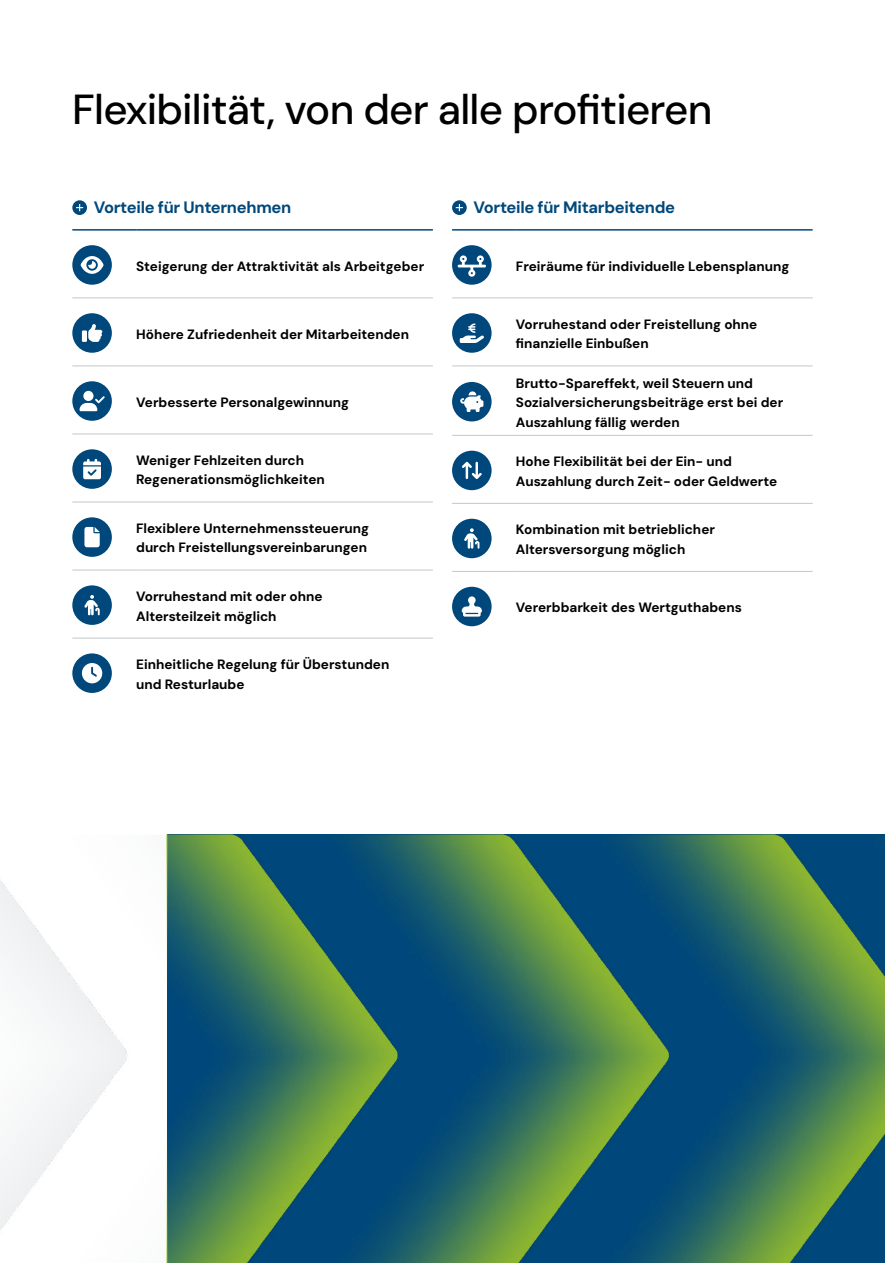
<style>
.page{position:relative;width:885px;height:1263px;background:#fff}
.page>*{position:absolute;margin:0;border:0;box-sizing:border-box;transform-origin:0 0}
.t1{font:500 42px "DM Sans";letter-spacing:-.02em;color:#000}
.t2{font:700 16.5px "DM Sans";letter-spacing:-.02em;color:#00487b}
.t3{font:700 13.5px/19.5px "DM Sans";color:#000}
</style>
<div class="page">
<hr style="left:72px;top:297px;width:64px;height:1px;background:#c1c7cc">
<hr style="left:136px;top:297px;width:297px;height:1px;background:#c1c7cc">
<hr style="left:72px;top:366px;width:64px;height:1px;background:#c1c7cc">
<hr style="left:136px;top:366px;width:297px;height:1px;background:#c1c7cc">
<hr style="left:72px;top:434px;width:64px;height:1px;background:#c1c7cc">
<hr style="left:136px;top:434px;width:297px;height:1px;background:#c1c7cc">
<hr style="left:72px;top:502px;width:64px;height:1px;background:#c1c7cc">
<hr style="left:136px;top:502px;width:297px;height:1px;background:#c1c7cc">
<hr style="left:72px;top:570px;width:64px;height:1px;background:#c1c7cc">
<hr style="left:136px;top:570px;width:297px;height:1px;background:#c1c7cc">
<hr style="left:72px;top:638px;width:64px;height:1px;background:#c1c7cc">
<hr style="left:136px;top:638px;width:297px;height:1px;background:#c1c7cc">
<hr style="left:72px;top:229px;width:64px;height:2px;background:#00487b">
<hr style="left:136px;top:229px;width:297px;height:2px;background:#00487b">
<svg style="left:72px;top:200px;width:15px;height:15px"></svg>
<svg style="left:76px;top:204px;width:7px;height:7px"></svg>
<div style="left:72px;top:245px;width:40px;height:40px;background:#00487b;border-radius:50%"></div>
<svg style="left:81px;top:256px;width:23px;height:18px"></svg>
<div style="left:72px;top:313px;width:40px;height:40px;background:#00487b;border-radius:50%"></div>
<svg style="left:82px;top:324px;width:20px;height:18px"></svg>
<div style="left:72px;top:381px;width:40px;height:40px;background:#00487b;border-radius:50%"></div>
<svg style="left:79px;top:391px;width:26px;height:20px"></svg>
<div style="left:72px;top:449px;width:40px;height:40px;background:#00487b;border-radius:50%"></div>
<svg style="left:83px;top:459px;width:18px;height:20px"></svg>
<div style="left:72px;top:517px;width:40px;height:40px;background:#00487b;border-radius:50%"></div>
<svg style="left:84px;top:527px;width:16px;height:20px"></svg>
<div style="left:72px;top:585px;width:40px;height:40px;background:#00487b;border-radius:50%"></div>
<svg style="left:84px;top:595px;width:16px;height:20px"></svg>
<div style="left:72px;top:653px;width:40px;height:40px;background:#00487b;border-radius:50%"></div>
<svg style="left:82px;top:663px;width:20px;height:20px"></svg>
<hr style="left:452px;top:297px;width:64px;height:1px;background:#c1c7cc">
<hr style="left:516px;top:297px;width:296px;height:1px;background:#c1c7cc">
<hr style="left:452px;top:366px;width:64px;height:1px;background:#c1c7cc">
<hr style="left:516px;top:366px;width:296px;height:1px;background:#c1c7cc">
<hr style="left:452px;top:435px;width:64px;height:1px;background:#c1c7cc">
<hr style="left:516px;top:435px;width:296px;height:1px;background:#c1c7cc">
<hr style="left:452px;top:503px;width:64px;height:1px;background:#c1c7cc">
<hr style="left:516px;top:503px;width:296px;height:1px;background:#c1c7cc">
<hr style="left:452px;top:571px;width:64px;height:1px;background:#c1c7cc">
<hr style="left:516px;top:571px;width:296px;height:1px;background:#c1c7cc">
<hr style="left:452px;top:229px;width:64px;height:2px;background:#00487b">
<hr style="left:516px;top:229px;width:296px;height:2px;background:#00487b">
<div style="left:452px;top:200px;width:14px;height:15px;background:#00487b;border-radius:50%"></div>
<svg style="left:455px;top:204px;width:8px;height:7px"></svg>
<div style="left:452px;top:245px;width:39px;height:40px;background:#00487b;border-radius:50%"></div>
<svg style="left:457px;top:255px;width:29px;height:22px"></svg>
<div style="left:452px;top:313px;width:39px;height:40px;background:#00487b;border-radius:50%"></div>
<svg style="left:459px;top:323px;width:25px;height:20px"></svg>
<div style="left:452px;top:382px;width:39px;height:39px;background:#00487b;border-radius:50%"></div>
<svg style="left:460px;top:391px;width:23px;height:21px"></svg>
<div style="left:452px;top:451px;width:39px;height:39px;background:#00487b;border-radius:50%"></div>
<svg style="left:462px;top:462px;width:20px;height:17px"></svg>
<div style="left:452px;top:519px;width:39px;height:39px;background:#00487b;border-radius:50%"></div>
<svg style="left:464px;top:528px;width:15px;height:21px"></svg>
<div style="left:452px;top:587px;width:39px;height:39px;background:#00487b;border-radius:50%"></div>
<svg style="left:461px;top:596px;width:21px;height:21px"></svg>
<img style="left:0;top:879px;width:127px;height:352px">
<img style="left:166px;top:835px;width:718px;height:428px">
<h1 class="t1" style="left:72px;top:83px;width:641px">Flexibilität, von der alle profitieren</h1>
<p class="t2" style="left:94px;top:198px;width:199px">Vorteile für Unternehmen</p>
<p class="t3" style="left:136px;top:256px;width:289px">Steigerung der Attraktivität als Arbeitgeber</p>
<p class="t3" style="left:136px;top:324px;width:274px">Höhere Zufriedenheit der Mitarbeitenden</p>
<p class="t3" style="left:136px;top:392px;width:214px">Verbesserte Personalgewinnung</p>
<p class="t3" style="left:136px;top:451px;width:190px">Weniger Fehlzeiten durch<br>Regenerationsmöglichkeiten</p>
<p class="t3" style="left:136px;top:519px;width:234px">Flexiblere Unternehmenssteuerung durch Freistellungsvereinbarungen</p>
<p class="t3" style="left:136px;top:587px;width:188px">Vorruhestand mit oder ohne<br>Altersteilzeit möglich</p>
<p class="t3" style="left:136px;top:655px;width:255px">Einheitliche Regelung für Überstunden und Resturlaube</p>
<p class="t2" style="left:473px;top:198px;width:203px">Vorteile für Mitarbeitende</p>
<p class="t3" style="left:516px;top:256px;width:275px">Freiräume für individuelle Lebensplanung</p>
<p class="t3" style="left:516px;top:315px;width:243px">Vorruhestand oder Freistellung ohne finanzielle Einbußen</p>
<p class="t3" style="left:516px;top:374px;width:269px">Brutto-Spareffekt, weil Steuern und<br>Sozialversicherungsbeiträge erst bei der<br>Auszahlung fällig werden</p>
<p class="t3" style="left:516px;top:452px;width:263px">Hohe Flexibilität bei der Ein- und<br>Auszahlung durch Zeit- oder Geldwerte</p>
<p class="t3" style="left:516px;top:520px;width:200px">Kombination mit betrieblicher<br>Altersversorgung möglich</p>
<p class="t3" style="left:516px;top:598px;width:227px">Vererbbarkeit des Wertguthabens</p>
</div>
